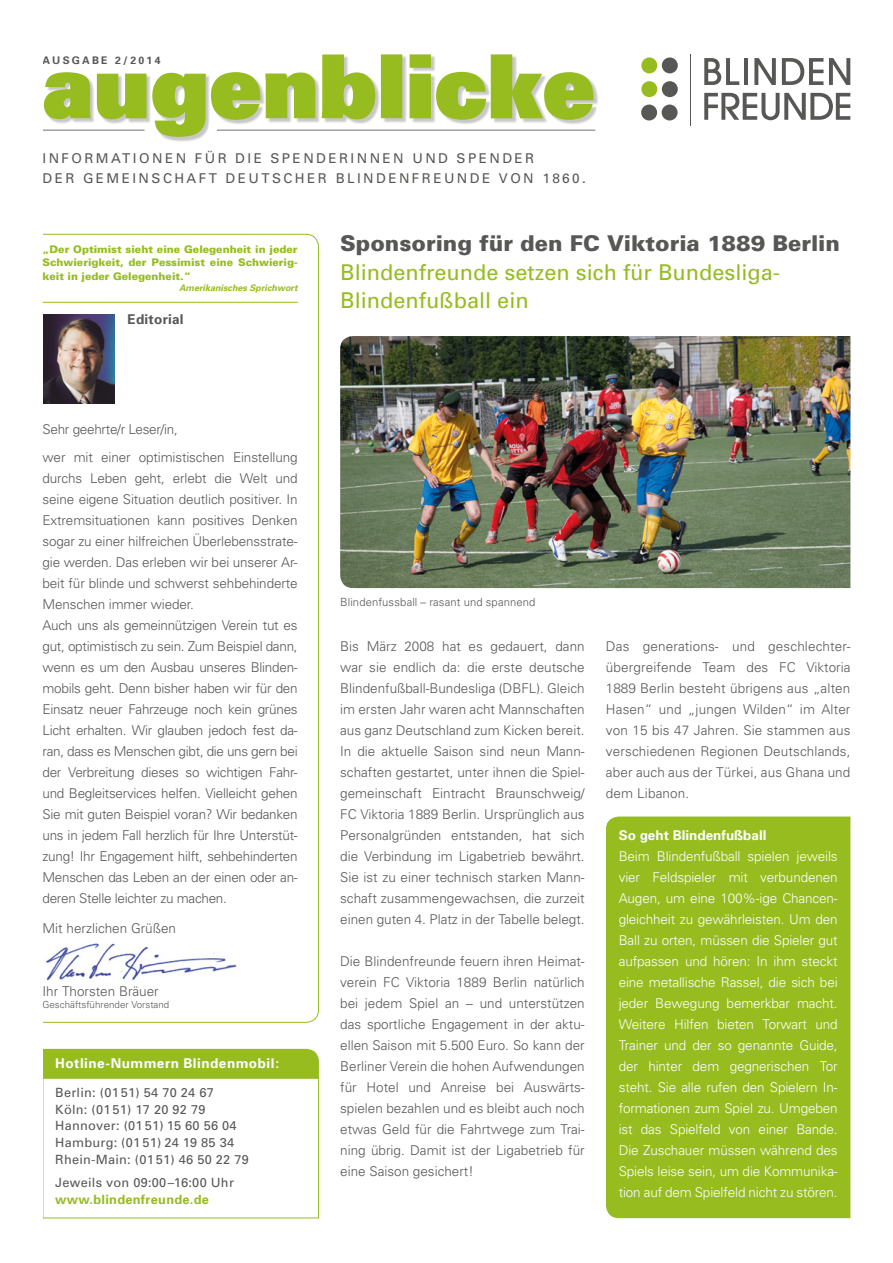
<style>
.page{position:relative;width:893px;height:1263px;background:#fff}
.page>*{position:absolute;margin:0;border:0;box-sizing:border-box;transform-origin:0 0}
.t1{font:21.75px/28.5px "Univers";color:#96bc20}
.t2{font:900 21.75px "Univers";color:#575756}
.t3{font:300 13.5px/21px "Univers";letter-spacing:-.02em;color:#575756;text-align:justify}
.t4{font:300 13.5px/21px "Univers";letter-spacing:-.01em;color:#fff;text-align:justify}
.t5{font:13.5px/19.5px "Univers";letter-spacing:.18em;color:#575756}
.t6{font:300 13.5px "Univers";color:#575756}
.t7{font:700 13.5px "Univers";letter-spacing:.035em;color:#fff}
.t8{font:300 13.5px "Univers LT Std";letter-spacing:-.02em;color:#575756}
.t9{font:700 13.5px "Univers";color:#fff}
.t10{font:700 13.5px "Univers";letter-spacing:.02em;color:#575756}
.t11{font:12.75px/17px "Univers";letter-spacing:.02em;color:#575756}
.t12{font:700 12.75px "Univers";letter-spacing:.025em;color:#96bc20}
.t13{font:300 11.25px "Univers";letter-spacing:.01em;color:#575756}
.t14{font:900 10.5px/13.5px "Univers";color:#96bc20;text-align:justify}
.t15{font:700 10.5px "Univers";letter-spacing:.21em;color:#575756}
.t16{font:300 9.75px "Univers";color:#575756}
.t17{font:italic 700 9px "Univers";color:#96bc20}
</style>
<div class="page">
<div style="left:45px;top:55px;width:553px;height:87px;background:#1d1d1b;opacity:.25"></div>
<svg style="left:44px;top:54px;width:550px;height:83px"></svg>
<hr style="left:217px;top:130px;width:378px;height:1px;background:#575756">
<hr style="left:43px;top:130px;width:102px;height:1px;background:#575756">
<hr style="left:690px;top:54px;width:1px;height:72px;background:#575756">
<svg style="left:641px;top:57px;width:37px;height:16px"></svg>
<svg style="left:641px;top:81px;width:37px;height:16px"></svg>
<svg style="left:641px;top:105px;width:37px;height:15px"></svg>
<svg style="left:704px;top:58px;width:35px;height:27px"></svg>
<hr style="left:744px;top:58px;width:4px;height:27px;background:#575756">
<svg style="left:754px;top:58px;width:22px;height:27px"></svg>
<svg style="left:782px;top:58px;width:41px;height:27px"></svg>
<svg style="left:829px;top:58px;width:21px;height:27px"></svg>
<svg style="left:704px;top:93px;width:146px;height:27px"></svg>
<img style="left:43px;top:315px;width:72px;height:89px">
<div style="left:43px;top:1048px;width:277px;height:170px;background:#96bc20"></div>
<div style="left:43px;top:1078px;width:276px;height:140px;background:#fff;border:1px solid #96bc20"></div>
<hr style="left:43px;top:302px;width:255px;height:1px;background:#96bc20">
<img style="left:46px;top:943px;width:191px;height:38px">
<img style="left:340px;top:336px;width:510px;height:252px">
<div style="left:606px;top:816px;width:244px;height:402px;background:#96bc20"></div>
<p class="t15" style="left:43px;top:54px;width:119px">AUSGABE 2/2014</p>
<p class="t5" style="left:43px;top:149px;width:545px">INFORMATIONEN FÜR DIE SPENDERINNEN UND SPENDER<br>DER GEMEINSCHAFT DEUTSCHER BLINDENFREUNDE VON 1860.</p>
<p class="t14" style="left:43px;top:242px;width:257px">„Der Optimist sieht eine Gelegenheit in jeder Schwierigkeit, der Pessimist eine Schwierig&shy;keit in jeder Gelegenheit.“</p>
<p class="t17" style="left:179px;top:282px;width:120px">Amerikanisches Sprichwort</p>
<p class="t10" style="left:128px;top:311px;width:58px">Editorial</p>
<p class="t8" style="left:43px;top:421px;width:137px">Sehr geehrte/r Leser/in,</p>
<p class="t3" style="left:43px;top:447px;width:257px;text-align:left">wer mit einer optimistischen Einstellung durchs Leben geht, erlebt die Welt und seine eigene Situation deutlich positiver. In Extremsituationen kann positives Denken sogar zu einer hilfreichen Überlebensstrate&shy;gie werden. Das erleben wir bei unserer Ar&shy;beit für blinde und schwerst sehbehinderte Menschen immer wieder.<br>Auch uns als gemeinnützigen Verein tut es gut, optimistisch zu sein. Zum Beispiel dann, wenn es um den Ausbau unseres Blinden&shy;mobils geht. Denn bisher haben wir für den Einsatz neuer Fahrzeuge noch kein grünes Licht erhalten. Wir glauben jedoch fest da&shy;ran, dass es Menschen gibt, die uns gern bei der Verbreitung dieses so wichtigen Fahr&shy;und Begleitservices helfen. Vielleicht gehen Sie mit guten Beispiel voran? Wir bedanken uns in jedem Fall herzlich für Ihre Unterstüt&shy;zung! Ihr Engagement hilft, sehbehinderten Menschen das Leben an der einen oder an&shy;deren Stelle leichter zu machen.</p>
<p class="t6" style="left:43px;top:920px;width:135px">Mit herzlichen Grüßen</p>
<p class="t6" style="left:43px;top:983px;width:118px">Ihr Thorsten Bräuer</p>
<p class="t16" style="left:43px;top:999px;width:128px">Geschäftsführender Vorstand</p>
<p class="t7" style="left:55px;top:1055px;width:225px">Hotline-Nummern Blindenmobil:</p>
<p class="t11" style="left:55px;top:1084px;width:195px">Berlin: (01 51) 54 70 24 67<br>Köln: (01 51) 17 20 92 79<br>Hannover: (01 51) 15 60 56 04<br>Hamburg: (01 51) 24 19 85 34<br>Rhein-Main: (01 51) 46 50 22 79</p>
<p class="t11" style="left:55px;top:1174px;width:180px">Jeweils von 09:00–16:00 Uhr</p>
<p class="t12" style="left:55px;top:1191px;width:155px">www.blindenfreunde.de</p>
<h1 class="t2" style="left:340px;top:230px;width:501px">Sponsoring für den FC Viktoria 1889 Berlin</h1>
<h1 class="t1" style="left:340px;top:258px;width:441px">Blindenfreunde setzen sich für Bundesliga-<br>Blindenfußball ein</h1>
<p class="t13" style="left:340px;top:595px;width:197px">Blindenfussball – rasant und spannend</p>
<p class="t3" style="left:340px;top:636px;width:246px">Bis März 2008 hat es gedauert, dann war sie endlich da: die erste deutsche Blindenfußball-Bundesliga (DBFL). Gleich im ersten Jahr waren acht Mannschaften aus ganz Deutschland zum Kicken bereit.<br>In die aktuelle Saison sind neun Mann&shy;schaften gestartet, unter ihnen die Spiel&shy;gemeinschaft Eintracht Braunschweig/ FC Viktoria 1889 Berlin. Ursprünglich aus Personalgründen entstanden, hat sich die Verbindung im Ligabetrieb bewährt.<br>Sie ist zu einer technisch starken Mann&shy;schaft zusammengewachsen, die zurzeit einen guten 4. Platz in der Tabelle belegt.</p>
<p class="t3" style="left:340px;top:951px;width:246px">Die Blindenfreunde feuern ihren Heimat&shy;verein FC Viktoria 1889 Berlin natürlich bei jedem Spiel an – und unterstützen das sportliche Engagement in der aktu&shy;ellen Saison mit 5.500 Euro. So kann der Berliner Verein die hohen Aufwendungen für Hotel und Anreise bei Auswärts&shy;spielen bezahlen und es bleibt auch noch etwas Geld für die Fahrtwege zum Trai&shy;ning übrig. Damit ist der Ligabetrieb für eine Saison gesichert!</p>
<p class="t3" style="left:606px;top:636px;width:246px">Das generations- und geschlechter&shy;übergreifende Team des FC Viktoria 1889 Berlin besteht übrigens aus „alten Hasen“ und „jungen Wilden“ im Alter von 15 bis 47 Jahren. Sie stammen aus verschiedenen Regionen Deutschlands, aber auch aus der Türkei, aus Ghana und dem Libanon.</p>
<p class="t9" style="left:619px;top:827px;width:149px">So geht Blindenfußball</p>
<p class="t4" style="left:619px;top:846px;width:221px">Beim Blindenfußball spielen jeweils vier Feldspieler mit verbundenen Augen, um eine 100%-ige Chancen&shy;gleichheit zu gewährleisten. Um den Ball zu orten, müssen die Spieler gut aufpassen und hören: In ihm steckt eine metallische Rassel, die sich bei jeder Bewegung bemerkbar macht.<br>Weitere Hilfen bieten Torwart und Trainer und der so genannte Guide, der hinter dem gegnerischen Tor steht. Sie alle rufen den Spielern In&shy;formationen zum Spiel zu. Umgeben ist das Spielfeld von einer Bande.<br>Die Zuschauer müssen während des Spiels leise sein, um die Kommunika&shy;tion auf dem Spielfeld nicht zu stören.</p>
</div>
